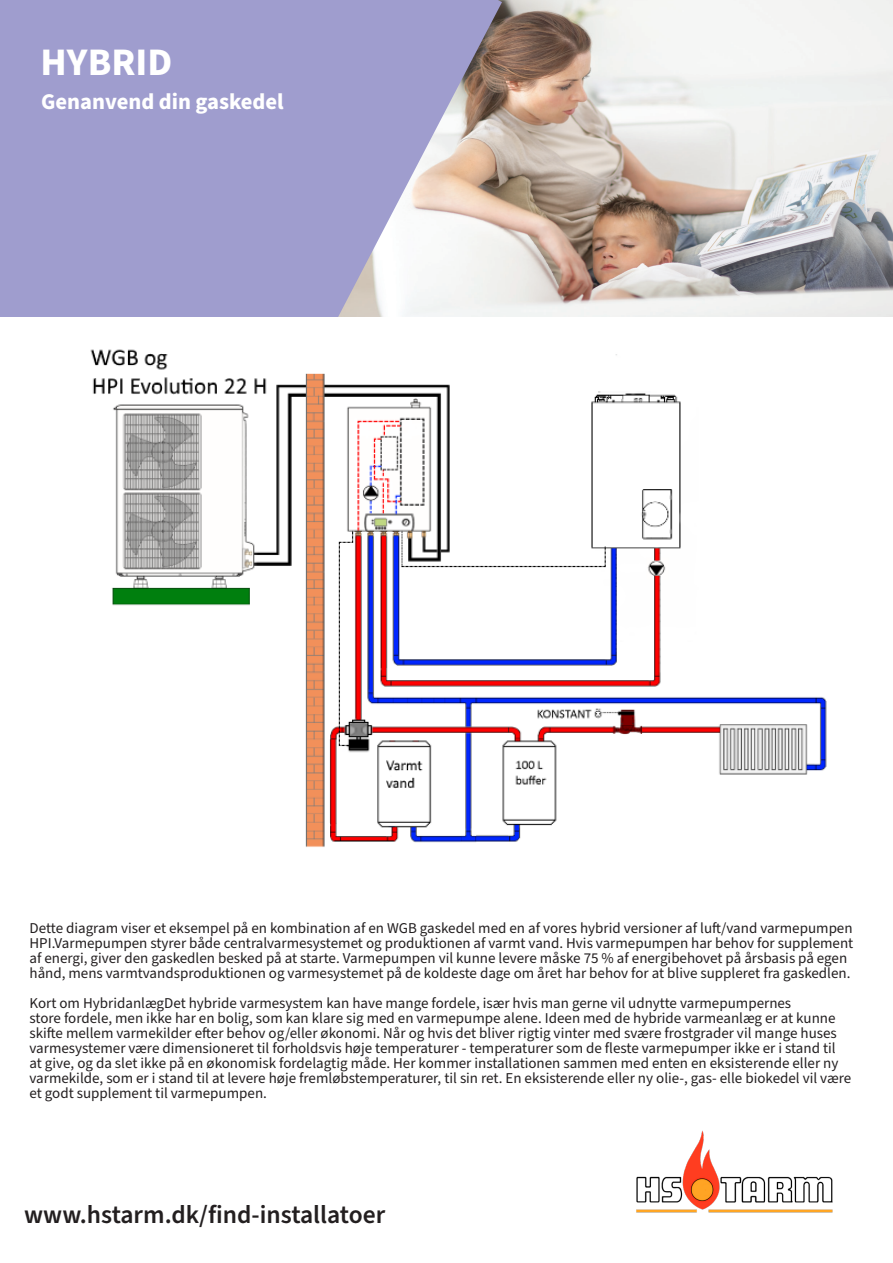
<style>
.page{position:relative;width:893px;height:1263px;background:#fff}
.page>*{position:absolute;margin:0;border:0;box-sizing:border-box;transform-origin:0 0}
.t1{font:700 39px "Source Sans Pro";color:#fff}
.t2{font:600 25.5px "Source Sans Pro";color:#231f20}
.t3{font:700 22.5px "Source Sans Pro";color:#fff}
.Tekst{font:15px/15px "Source Sans Pro";color:#231f20}
</style>
<div class="page">
<img style="left:636px;top:1130px;width:197px;height:83px">
<img style="left:502px;top:0;width:391px;height:317px">
<svg style="left:0;top:0;width:502px;height:317px;background:#a9a6ce"></svg>
<img style="left:90px;top:349px;width:737px;height:498px">
<p class="t1" style="left:41px;top:36px;width:133px">HYBRID</p>
<p class="t3" style="left:41px;top:86px;width:244px">Genanvend din gaskedel</p>
<p class="Tekst" style="left:30px;top:921px;width:825px">Dette diagram viser et eksempel på en kombination af en WGB gaskedel med en af vores hybrid versioner af luft/vand varmepumpen HPI.Varmepumpen styrer både centralvarmesystemet og produktionen af varmt vand. Hvis varmepumpen har behov for supplement af energi, giver den gaskedlen besked på at starte. Varmepumpen vil kunne levere måske 75 % af energibehovet på årsbasis på egen hånd, mens varmtvandsproduktionen og varmesystemet på de koldeste dage om året har behov for at blive suppleret fra gaskedlen.</p>
<p class="Tekst" style="left:30px;top:996px;width:763px">Kort om HybridanlægDet hybride varmesystem kan have mange fordele, især hvis man gerne vil udnytte varmepumpernes</p>
<p class="Tekst" style="left:30px;top:1011px;width:823px">store fordele, men ikke har en bolig, som kan klare sig med en varmepumpe alene. Ideen med de hybride varmeanlæg er at kunne skifte mellem varmekilder efter behov og/eller økonomi. Når og hvis det bliver rigtig vinter med svære frostgrader vil mange huses varmesystemer være dimensioneret til forholdsvis høje temperaturer - temperaturer som de fleste varmepumper ikke er i stand til at give, og da slet ikke på en økonomisk fordelagtig måde. Her kommer installationen sammen med enten en eksisterende eller ny varmekilde, som er i stand til at levere høje fremløbstemperaturer, til sin ret. En eksisterende eller ny olie-, gas- elle biokedel vil være et godt supplement til varmepumpen.</p>
<p class="t2" style="left:24px;top:1197px;width:362px">www.hstarm.dk/find-installatoer</p>
</div>
